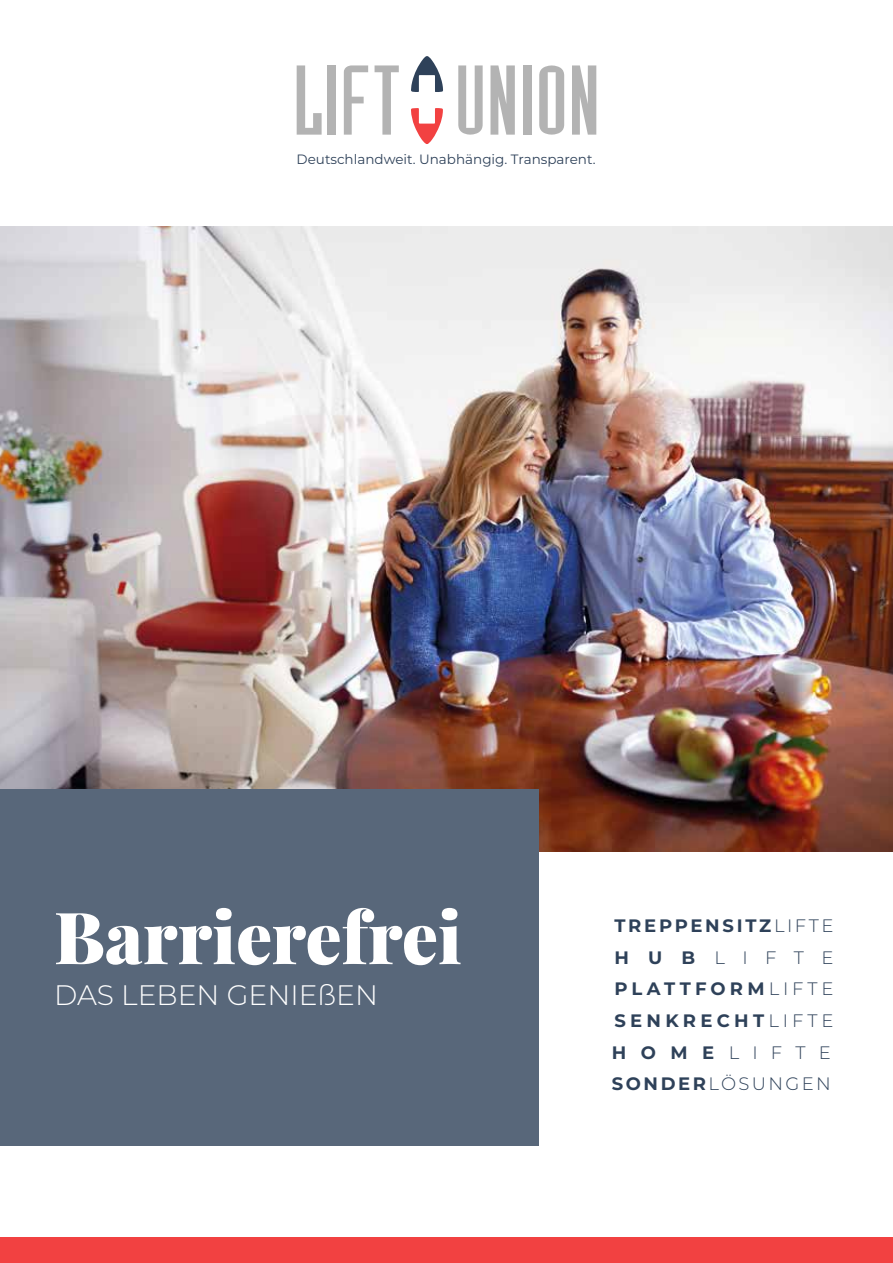
<style>
.page{position:relative;width:893px;height:1263px;background:#fff}
.page>*{position:absolute;margin:0;border:0;box-sizing:border-box;transform-origin:0 0}
.t1{font:900 72px "Playfair Display";color:#fff}
.t2{font:300 28.2px "Montserrat";color:#fff}
.t3{font:700 18px/31.7px "Montserrat";letter-spacing:.23em;color:#2e4159}
.t4{font:700 18px "Montserrat";letter-spacing:.15em;color:#2e4159}
.t5{font:300 18px "Montserrat";letter-spacing:.965em;color:#2e4159}
.t6{font:13.5px "Montserrat";color:#2e4159}
.s1{font-weight:300}
.s2{font-weight:700}
</style>
<div class="page">
<img style="left:0;top:227px;width:893px;height:624px">
<div style="left:0;top:789px;width:539px;height:357px;background:#58677a"></div>
<div style="left:0;top:1237px;width:893px;height:26px;background:#f24141"></div>
<svg style="left:411px;top:108px;width:32px;height:36px"></svg>
<svg style="left:411px;top:56px;width:32px;height:36px"></svg>
<svg style="left:297px;top:65px;width:25px;height:70px"></svg>
<div style="left:327px;top:65px;width:9px;height:70px;background:#b3b3b3"></div>
<svg style="left:344px;top:65px;width:24px;height:70px"></svg>
<svg style="left:375px;top:65px;width:24px;height:70px"></svg>
<svg style="left:458px;top:65px;width:25px;height:70px"></svg>
<svg style="left:490px;top:65px;width:25px;height:70px;background:#c3c3c3"></svg>
<div style="left:523px;top:65px;width:8px;height:70px;background:#b3b3b3"></div>
<svg style="left:539px;top:65px;width:25px;height:70px"></svg>
<svg style="left:572px;top:65px;width:24px;height:70px"></svg>
<p class="t6" style="left:297px;top:152px;width:300px">Deutschlandweit. Unabhängig. Transparent.</p>
<h1 class="t1" style="left:54px;top:908px;width:409px">Barrierefrei</h1>
<h2 class="t2" style="left:54px;top:980px;width:325px">DAS LEBEN GENIEßEN</h2>
<p class="t4" style="left:614px;top:916px;width:220px">TREPPENSITZ<span class="s1">LIFTE</span></p>
<p class="t5" style="left:614px;top:948px;width:220px"><span class="s2">HUB</span>LIFTE</p>
<p class="t3" style="left:614px;top:973px;width:220px">PLATTFORM<span class="s1">LIFTE</span></p>
<p class="t3" style="left:612px;top:1005px;width:223px">SENKRECHT<span class="s1">LIFTE<br></span>HOME<span class="s1">LIFTE<br></span>SONDER<span class="s1">LÖSUNGEN</span></p>
</div>
